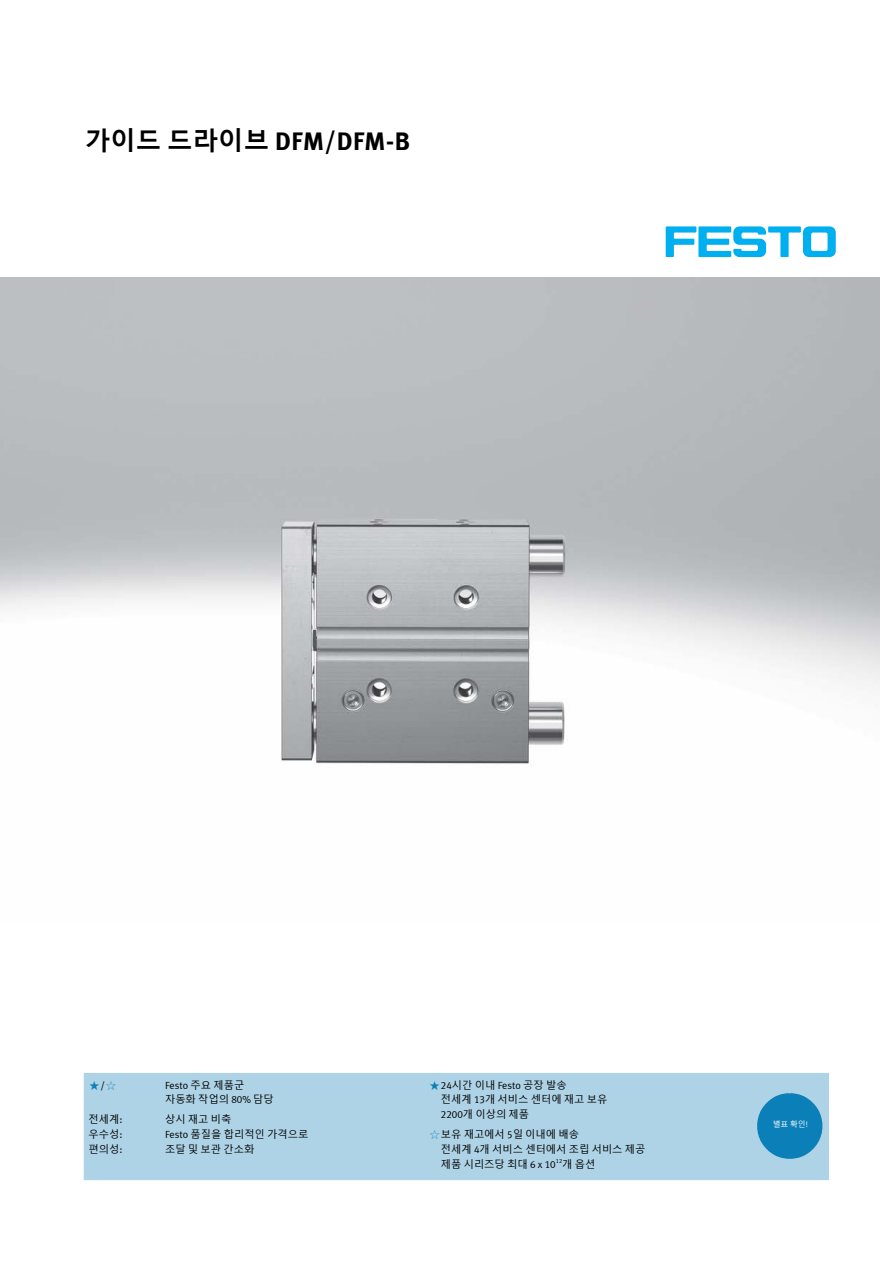
<style>
.page{position:relative;width:893px;height:1263px;background:#fff}
.page>*{position:absolute;margin:0;border:0;box-sizing:border-box;transform-origin:0 0}
.t1{font:700 25.5px "Meta Plus LF";letter-spacing:-.015em;color:#000}
.t2{font:500 11.85px "Adobe Myungjo Std";color:#0b7fb7}
.t3{font:10.35px/14.5px "Malgun Gothic";color:#000}
.t4{font:7.8px "Malgun Gothic";color:#fff}
.t5{font:6px "Meta Plus LF";color:#000}
.s1{font-family:"Malgun Gothic"}
.s2{font-family:"Meta Plus LF";font-weight:400;font-size:10.35px;color:#000}
.s3{font-family:"Meta Plus LF"}
.s4{font-family:"Adobe Myungjo Std";font-weight:500;font-size:11.85px;color:#0b7fb7}
</style>
<div class="page">
<svg style="left:666px;top:226px;width:170px;height:31px"></svg>
<div style="left:84px;top:1073px;width:744px;height:106px;background:#aed3e6"></div>
<svg style="left:757px;top:1093px;width:66px;height:66px"></svg>
<img style="left:0;top:277px;width:879px;height:487px">
<p class="t1" style="left:85px;top:125px;width:326px"><span class="s1">가이드 드라이브</span> DFM/DFM-B</p>
<p class="t2" style="left:89px;top:1079px;width:30px">★<span class="s2">/</span>☆</p>
<p class="t3" style="left:165px;top:1078px;width:110px"><span class="s3">Festo</span> 주요 제품군 자동화 작업의 <span class="s3">80%</span> 담당</p>
<p class="t3" style="left:89px;top:1111px;width:35px">전세계<span class="s3">:</span></p>
<p class="t3" style="left:165px;top:1111px;width:68px">상시 재고 비축</p>
<p class="t3" style="left:89px;top:1126px;width:35px">우수성<span class="s3">:</span></p>
<p class="t3" style="left:165px;top:1126px;width:145px"><span class="s3">Festo</span> 품질을 합리적인 가격으로</p>
<p class="t3" style="left:89px;top:1141px;width:35px">편의성<span class="s3">:</span></p>
<p class="t3" style="left:165px;top:1141px;width:91px">조달 및 보관 간소화</p>
<p class="t3" style="left:441px;top:1078px;width:168px;text-indent:-12px"><span class="s4">★</span><span class="s3">24</span>시간 이내 <span class="s3">Festo</span> 공장 발송<br>전세계 <span class="s3">13</span>개 서비스 센터에 재고 보유<br><span class="s3">2200</span>개 이상의 제품</p>
<p class="t3" style="left:441px;top:1127px;width:206px;text-indent:-12px"><span class="s4">☆</span>보유 재고에서 <span class="s3">5</span>일 이내에 배송<br>전세계 <span class="s3">4</span>개 서비스 센터에서 조립 서비스 제공 제품 시리즈당 최대 <span class="s3">6 x 10</span></p>
<p class="t5" style="left:556px;top:1156px;width:8px">12</p>
<p class="t3" style="left:562px;top:1156px;width:35px">개 옵션</p>
<p class="t4" style="left:773px;top:1120px;width:36px">별표 확인<span class="s3">!</span></p>
</div>
